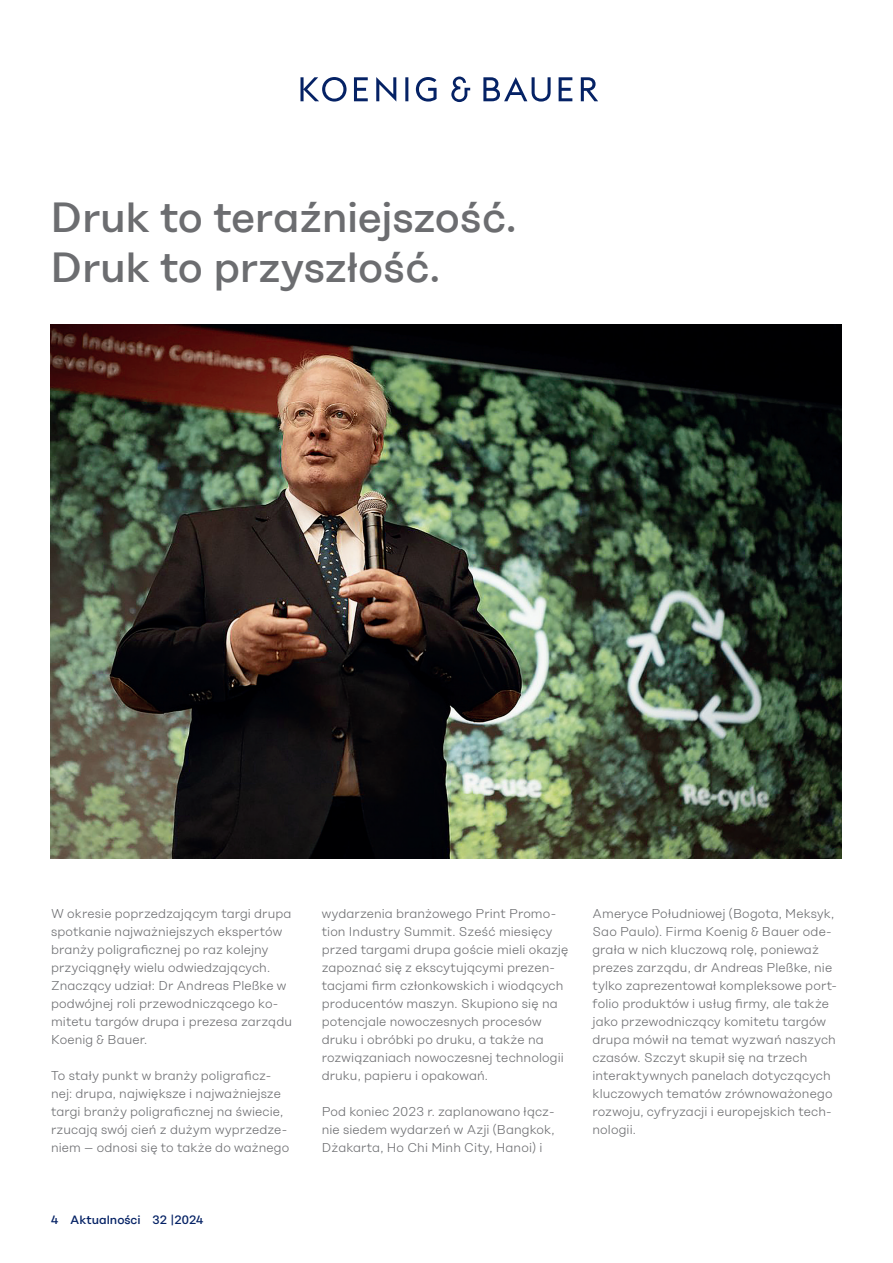
<style>
.page{position:relative;width:893px;height:1263px;background:#fff}
.page>*{position:absolute;margin:0;border:0;box-sizing:border-box;transform-origin:0 0}
.HL2___46pt_52_9_Med_weiß{font:500 42px "Koenig&Bauer Type Headline";letter-spacing:-.01em;color:#6c6d70}
.t1{font:300 12.75px/18px "Koenig&Bauer Type Headline";letter-spacing:.01em;color:#6c6d70}
.t2{font:500 12px "Koenig&Bauer Type Headline";color:#052265}
</style>
<div class="page">
<svg style="left:300px;top:77px;width:298px;height:25px"></svg>
<img style="left:50px;top:324px;width:792px;height:534px">
<p class="HL2___46pt_52_9_Med_weiß" style="left:50px;top:192px;width:468px">Druk to teraźniejszość.</p>
<p class="HL2___46pt_52_9_Med_weiß" style="left:50px;top:243px;width:392px">Druk to przyszłość.</p>
<p class="t1" style="left:51px;top:905px;width:243px">W okresie poprzedzającym targi drupa spotkanie najważniejszych ekspertów branży poligraficznej po raz kolejny przyciągnęły wielu odwiedzających.<br>Znaczący udział: Dr Andreas Pleßke w podwójnej roli przewodniczącego ko&shy;mitetu targów drupa i prezesa zarządu Koenig &amp; Bauer.</p>
<p class="t1" style="left:51px;top:1067px;width:240px">To stały punkt w branży poligraficz&shy;nej: drupa, największe i najważniejsze targi branży poligraficznej na świecie, rzucają swój cień z dużym wyprzedze&shy;niem – odnosi się to także do ważnego</p>
<p class="t2" style="left:51px;top:1213px;width:154px">4 Aktualności 32 |2024</p>
<p class="t1" style="left:322px;top:905px;width:248px">wydarzenia branżowego Print Promo&shy;tion Industry Summit. Sześć miesięcy przed targami drupa goście mieli okazję zapoznać się z ekscytującymi prezen&shy;tacjami firm członkowskich i wiodących producentów maszyn. Skupiono się na potencjale nowoczesnych procesów druku i obróbki po druku, a także na rozwiązaniach nowoczesnej technologii druku, papieru i opakowań.</p>
<p class="t1" style="left:322px;top:1103px;width:234px;text-align:justify">Pod koniec 2023 r. zaplanowano łącz&shy;nie siedem wydarzeń w Azji (Bangkok, Dżakarta, Ho Chi Minh City, Hanoi) i</p>
<p class="t1" style="left:592px;top:905px;width:246px">Ameryce Południowej (Bogota, Meksyk, Sao Paulo). Firma Koenig &amp; Bauer ode&shy;grała w nich kluczową rolę, ponieważ prezes zarządu, dr Andreas Pleßke, nie tylko zaprezentował kompleksowe port&shy;folio produktów i usług firmy, ale także jako przewodniczący komitetu targów drupa mówił na temat wyzwań naszych czasów. Szczyt skupił się na trzech interaktywnych panelach dotyczących kluczowych tematów zrównoważonego rozwoju, cyfryzacji i europejskich tech&shy;nologii.</p>
</div>
